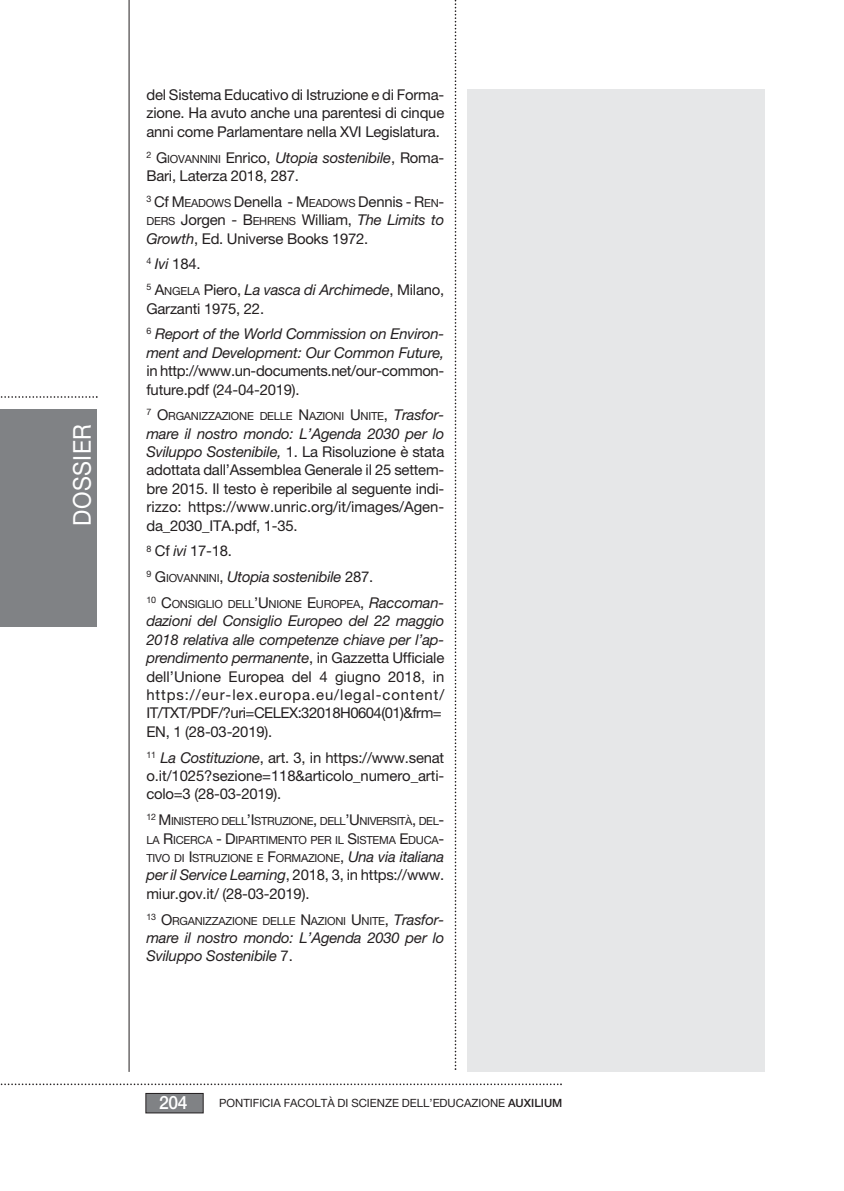
<style>
.page{position:relative;width:844px;height:1191px;background:#fff}
.page>*{position:absolute;margin:0;border:0;box-sizing:border-box;transform-origin:0 0}
.t1{font:24.5px "Helvetica Neue LT Pro Roman 2";letter-spacing:.015em;color:#fff;scale:.94 1}
.t2{font:500 18.38px "Helvetica Neue LT Pro";color:#fff;scale:.95 1}
.t3{font:14.88px/18.4px "Helvetica Neue LT Pro Roman 2";letter-spacing:-.015em;color:#231f20;text-align:justify}
.t4{font:italic 14.88px/25.9px "Helvetica Neue LT Pro";letter-spacing:-.015em;color:#231f20}
.t5{font:11.38px "Helvetica Neue LT Pro Roman 2";color:#231f20}
.t6{font:11.2px/18.4px "Helvetica Neue LT Pro Roman 2";letter-spacing:-.02em;color:#231f20;text-align:justify}
.s1{font-size:11.2px}
.s2{font-family:"Helvetica Neue LT Pro";font-style:italic}
.s3{font-family:"Helvetica Neue LT Pro Roman 2";font-style:normal}
.s4{font-family:"Helvetica Neue LT Pro Roman 2";font-style:normal;font-size:11.2px}
.s5{font-size:14.88px}
.s6{font-family:"Helvetica Neue LT Pro";font-style:italic;font-size:14.88px}
.s7{font-family:"Helvetica Neue LT Pro";font-weight:500}
</style>
<div class="page">
<div style="left:466px;top:89px;width:298px;height:982px;background:#e6e7e8"></div>
<div style="left:146px;top:1093px;width:57px;height:19px;background:#808285"></div>
<div style="left:146px;top:1093px;width:57px;height:20px;border:1px solid #231f20"></div>
<hr style="left:129px;top:0;width:1px;height:1071px;background:#231f20">
<svg style="left:0;top:1083px;width:561px;height:2px"></svg>
<svg style="left:0;top:396px;width:98px;height:2px"></svg>
<svg style="left:454px;top:0;width:2px;height:1070px"></svg>
<div style="left:0;top:409px;width:97px;height:218px;background:#808285"></div>
<p class="t1" style="left:73px;top:525px;width:109px;rotate:-90deg">DOSSIER</p>
<p class="t3" style="left:146px;top:87px;width:299px">del Sistema Educativo di Istruzione e di Forma&shy;zione. Ha avuto anche una parentesi di cinque anni come Parlamentare nella XVI Legislatura.</p>
<p class="t3" style="left:146px;top:150px;width:299px"><sup>2</sup> G<span class="s1">IOVANNINI</span> Enrico, <span class="s2">Utopia sostenibile</span>, Roma-<br>Bari, Laterza 2018, 287.</p>
<p class="t3" style="left:146px;top:194px;width:299px"><sup>3</sup> Cf M<span class="s1">EADOWS</span> Denella - M<span class="s1">EADOWS</span> Dennis - R<span class="s1">EN</span>-<span class="s1">DERS</span> Jorgen - B<span class="s1">EHRENS</span> William, <span class="s2">The Limits to Growth</span>, Ed. Universe Books 1972.</p>
<p class="t4" style="left:146px;top:253px;width:299px"><sup>4</sup> Ivi <span class="s3">184.<br></span><sup>5</sup> <span class="s3">A</span><span class="s4">NGELA</span> <span class="s3">Piero,</span> La vasca di Archimede<span class="s3">, Milano,</span></p>
<p class="t4" style="left:146px;top:297px;width:299px"><span class="s3">Garzanti 1975, 22.<br></span><sup>6</sup> Report of the World Commission on Environ-</p>
<p class="t3" style="left:146px;top:345px;width:299px"><span class="s2">ment and Development: Our Common Future, </span>in http://www.un-documents.net/our-common&shy;future.pdf (24-04-2019).</p>
<p class="t6" style="left:146px;top:408px;width:299px"><sup>7</sup> <span class="s5">O</span>RGANIZZAZIONE DELLE <span class="s5">N</span>AZIONI <span class="s5">U</span>NITE<span class="s5">,</span> <span class="s6">Trasfor-</span></p>
<p class="t3" style="left:146px;top:426px;width:299px"><span class="s2">mare il nostro mondo: L’Agenda 2030 per lo Sviluppo Sostenibile,</span> 1. La Risoluzione è stata adottata dall’Assemblea Generale il 25 settem&shy;bre 2015. Il testo è reperibile al seguente indi&shy;rizzo: https://www.unric.org/it/images/Agen&shy;da_2030_ITA.pdf, 1-35.</p>
<p class="t4" style="left:146px;top:540px;width:228px"><sup>8</sup> <span class="s3">Cf</span> ivi <span class="s3">17-18.<br></span><sup>9</sup> <span class="s3">G</span><span class="s4">IOVANNINI</span><span class="s3">,</span> Utopia sostenibile <span class="s3">287.</span></p>
<p class="t6" style="left:146px;top:596px;width:299px"><sup>10</sup> <span class="s5">C</span>ONSIGLIO DELL<span class="s5">’U</span>NIONE <span class="s5">E</span>UROPEA<span class="s5">,</span> <span class="s6">Raccoman-</span></p>
<p class="t3" style="left:146px;top:613px;width:299px;text-align:left"><span class="s2">dazioni del Consiglio Europeo del 22 maggio 2018 relativa alle competenze chiave per l’ap&shy;prendimento permanente</span>, in Gazzetta Ufficiale dell’Unione Europea del 4 giugno 2018, in https://eur-lex.europa.eu/legal-content/ IT/TXT/PDF/?uri=CELEX:32018H0604(01)&amp;frm= EN, 1 (28-03-2019).</p>
<p class="t3" style="left:146px;top:750px;width:299px"><sup>11</sup> <span class="s2">La Costituzione</span>, art. 3, in https://www.senat o.it/1025?sezione=118&amp;articolo_numero_arti&shy;colo=3 (28-03-2019).</p>
<p class="t6" style="left:146px;top:813px;width:299px"><sup>12</sup> <span class="s5">M</span>INISTERO DELL<span class="s5">’I</span>STRUZIONE<span class="s5">,</span> DELL<span class="s5">’U</span>NIVERSITÀ<span class="s5">,</span> DEL<span class="s5">-</span>LA <span class="s5">R</span>ICERCA <span class="s5">- D</span>IPARTIMENTO PER IL <span class="s5">S</span>ISTEMA <span class="s5">E</span>DUCA<span class="s5">-</span>TIVO DI <span class="s5">I</span>STRUZIONE E <span class="s5">F</span>ORMAZIONE<span class="s5">,</span> <span class="s6">Una via italiana</span></p>
<p class="t3" style="left:146px;top:867px;width:299px"><span class="s2">per il Service Learning</span>, 2018, 3, in https://www. miur.gov.it/ (28-03-2019).</p>
<p class="t6" style="left:146px;top:912px;width:299px"><sup>13</sup> <span class="s5">O</span>RGANIZZAZIONE DELLE <span class="s5">N</span>AZIONI <span class="s5">U</span>NITE<span class="s5">,</span> <span class="s6">Trasfor-</span></p>
<p class="t4" style="left:146px;top:930px;width:299px;line-height:18.4px">mare il nostro mondo: L’Agenda 2030 per lo<br>Sviluppo Sostenibile <span class="s3">7.</span></p>
<p class="t2" style="left:159px;top:1096px;width:32px">204</p>
<p class="t5" style="left:219px;top:1098px;width:345px">PONTIFICIA FACOLTÀ DI SCIENZE DELL’EDUCAZIONE <span class="s7">AUXILIUM</span></p>
</div>
